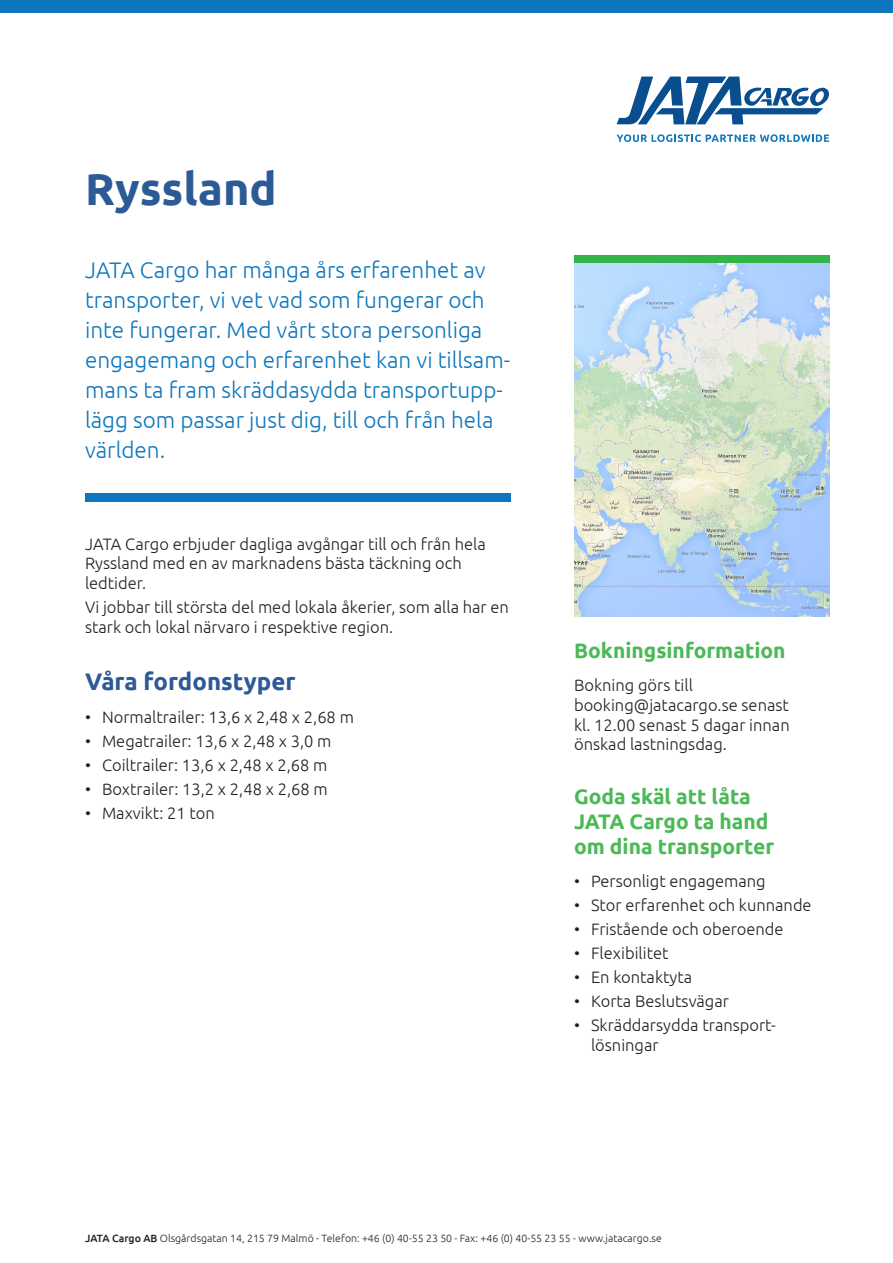
<style>
.page{position:relative;width:893px;height:1263px;background:#fff}
.page>*{position:absolute;margin:0;border:0;box-sizing:border-box;transform-origin:0 0}
.t1{font:700 45px "Ubuntu";color:#2b5a96}
.t2{font:700 24px "Ubuntu";color:#2b5a96}
.Ingress{font:300 22.5px/30px "Ubuntu";color:#0c77be}
.t3{font:700 21px/25.2px "Ubuntu";color:#4cb957}
.bröd{font:300 16.5px/19.8px "Ubuntu";color:#231f20}
.t4{font:300 10.5px "Ubuntu";color:#231f20}
.s1{font-weight:500}
</style>
<div class="page">
<div style="left:0;top:0;width:893px;height:13px;background:#0c77be"></div>
<svg style="left:617px;top:77px;width:212px;height:47px"></svg>
<svg style="left:617px;top:134px;width:212px;height:8px"></svg>
<div style="left:574px;top:255px;width:255px;height:9px;background:#31b44a"></div>
<div style="left:85px;top:493px;width:425px;height:9px;background:#0c77be"></div>
<img style="left:574px;top:264px;width:255px;height:353px">
<p class="t1" style="left:85px;top:162px;width:193px">Ryssland</p>
<p class="Ingress" style="left:85px;top:254px;width:427px">JATA Cargo har många års erfarenhet av transporter, vi vet vad som fungerar och inte fungerar. Med vårt stora personliga engagemang och erfarenhet kan vi tillsam&shy;mans ta fram skräddasydda transportupp&shy;lägg som passar just dig, till och från hela världen.</p>
<p class="bröd" style="left:85px;top:533px;width:402px">JATA Cargo erbjuder dagliga avgångar till och från hela<br>Ryssland med en av marknadens bästa täckning och ledtider.</p>
<p class="bröd" style="left:85px;top:597px;width:425px">Vi jobbar till största del med lokala åkerier, som alla har en stark och lokal närvaro i respektive region.</p>
<h2 class="t2" style="left:85px;top:667px;width:212px">Våra fordonstyper</h2>
<p class="bröd" style="left:85px;top:706px;width:270px">• Normaltrailer: 13,6 x 2,48 x 2,68 m</p>
<p class="bröd" style="left:85px;top:730px;width:248px">• Megatrailer: 13,6 x 2,48 x 3,0 m</p>
<p class="bröd" style="left:85px;top:755px;width:244px">• Coiltrailer: 13,6 x 2,48 x 2,68 m</p>
<p class="bröd" style="left:85px;top:779px;width:244px">• Boxtrailer: 13,2 x 2,48 x 2,68 m</p>
<p class="bröd" style="left:85px;top:803px;width:131px">• Maxvikt: 21 ton</p>
<h3 class="t3" style="left:574px;top:638px;width:213px">Bokningsinformation</h3>
<p class="bröd" style="left:574px;top:675px;width:217px">Bokning görs till booking@jatacargo.se senast kl. 12.00 senast 5 dagar innan önskad lastningsdag.</p>
<h3 class="t3" style="left:574px;top:783px;width:202px">Goda skäl att låta<br>JATA Cargo ta hand om dina transporter</h3>
<p class="bröd" style="left:574px;top:871px;width:193px">• Personligt engagemang</p>
<p class="bröd" style="left:574px;top:895px;width:239px">• Stor erfarenhet och kunnande</p>
<p class="bröd" style="left:574px;top:919px;width:211px">• Fristående och oberoende</p>
<p class="bröd" style="left:574px;top:943px;width:96px">• Flexibilitet</p>
<p class="bröd" style="left:574px;top:967px;width:120px">• En kontaktyta</p>
<p class="bröd" style="left:574px;top:991px;width:156px">• Korta Beslutsvägar</p>
<p class="bröd" style="left:591px;top:1015px;width:186px;text-indent:-17px">• Skräddarsydda transport&shy;lösningar</p>
<p class="t4" style="left:85px;top:1232px;width:578px"><span class="s1">JATA Cargo AB</span> Olsgårdsgatan 14, 215 79 Malmö - Telefon: +46 (0) 40-55 23 50 - Fax: +46 (0) 40-55 23 55 - www.jatacargo.se</p>
</div>
